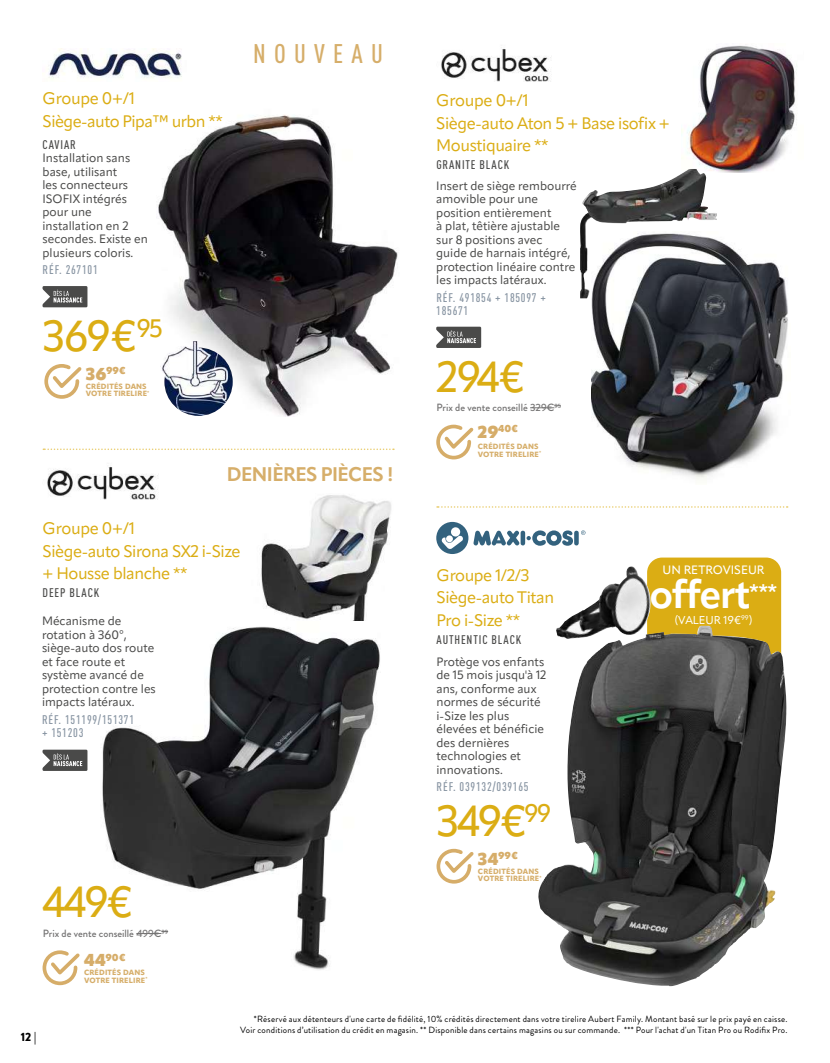
<style>
.page{position:relative;width:830px;height:1063px;background:#fff}
.page>*{position:absolute;margin:0;border:0;box-sizing:border-box;transform-origin:0 0}
.t1{font:500 42.9px "Apparat";letter-spacing:-.05em;color:#dbad14}
.t2{font:700 39px "Apparat";letter-spacing:-.03em;color:#fff}
.t3{font:500 condensed 26.55px "DIN Pro";letter-spacing:.31em;color:#d6ae6a}
.t4{font:700 19.5px "Apparat";letter-spacing:-.03em;color:#d6ae6a}
.t5{font:16.5px/22.5px "Apparat";letter-spacing:-.025em;color:#dbad14}
.t6{font:500 condensed 12.45px/13.2px "DIN Pro";letter-spacing:.06em;color:#8794a2}
.t7{font:500 condensed 12.45px "DIN Pro";letter-spacing:.07em;color:#4a4a49}
.t8{font:12px/13.5px "Apparat";color:#4a4a49}
.t9{font:500 12px "Apparat";color:#fff}
.t10{font:900 12px "Brandon Grotesque";color:#000}
.t11{font:11.25px "Apparat";color:#fff}
.t12{font:500 10.5px "Brandon Grotesque";color:#757474}
.t13{font:900 9.9px "Apparat";color:#d6ad69}
.t14{font:9px/10.8px "Brandon Grotesque";letter-spacing:.02em;color:#000;text-align:right}
.t15{font:800 7.5px/7.5px "Apparat";letter-spacing:.02em;color:#d6ae6a}
.s1{font-size:17.1px}
</style>
<div class="page">
<img style="left:261px;top:495px;width:130px;height:126px">
<img style="left:102px;top:626px;width:278px;height:344px">
<div style="left:100px;top:614px;width:100px;height:27px;background:#fff"></div>
<div style="left:356px;top:816px;width:27px;height:100px;background:#fff"></div>
<div style="left:646px;top:558px;width:134px;height:68px;background:#dbad14"></div>
<img style="left:538px;top:626px;width:248px;height:361px">
<img style="left:158px;top:115px;width:240px;height:302px">
<img style="left:681px;top:45px;width:116px;height:128px">
<svg style="left:530px;top:405px;width:30px;height:4px"></svg>
<svg style="left:136px;top:931px;width:32px;height:3px"></svg>
<svg style="left:436px;top:424px;width:38px;height:36px"></svg>
<svg style="left:42px;top:950px;width:38px;height:36px"></svg>
<svg style="left:436px;top:848px;width:38px;height:36px"></svg>
<svg style="left:44px;top:364px;width:38px;height:35px"></svg>
<img style="left:48px;top:49px;width:134px;height:31px">
<div style="left:42px;top:286px;width:45px;height:21px;background:#4a4a49"></div>
<svg style="left:42px;top:286px;width:40px;height:22px"></svg>
<div style="left:42px;top:750px;width:45px;height:21px;background:#4a4a49"></div>
<svg style="left:42px;top:749px;width:40px;height:22px"></svg>
<div style="left:436px;top:327px;width:45px;height:21px;background:#4a4a49"></div>
<svg style="left:436px;top:326px;width:40px;height:22px"></svg>
<img style="left:591px;top:235px;width:197px;height:245px">
<img style="left:580px;top:169px;width:110px;height:129px">
<div style="left:668px;top:38px;width:37px;height:18px;background:#fff"></div>
<img style="left:441px;top:49px;width:110px;height:33px">
<img style="left:47px;top:466px;width:111px;height:34px">
<svg style="left:436px;top:522px;width:149px;height:32px"></svg>
<svg style="left:437px;top:506px;width:350px;height:2px"></svg>
<svg style="left:43px;top:449px;width:351px;height:1px"></svg>
<img style="left:158px;top:341px;width:75px;height:75px">
<img style="left:555px;top:566px;width:75px;height:73px">
<h3 class="t3" style="left:253px;top:34px;width:131px">NOUVEAU</h3>
<h3 class="t5" style="left:43px;top:87px;width:182px">Groupe 0+/1<br>Siège-auto Pipa™ urbn **</h3>
<h3 class="t5" style="left:436px;top:89px;width:235px">Groupe 0+/1<br>Siège-auto Aton 5 + Base isofix +<br>Moustiquaire **</h3>
<p class="t7" style="left:436px;top:156px;width:74px">GRANITE BLACK</p>
<p class="t7" style="left:43px;top:135px;width:35px">CAVIAR</p>
<p class="t8" style="left:43px;top:151px;width:107px">Installation sans base, utilisant<br>les connecteurs<br>ISOFIX intégrés pour une installation en 2 secondes. Existe en plusieurs coloris.</p>
<p class="t6" style="left:43px;top:262px;width:57px">RÉF. 267101</p>
<p class="t8" style="left:436px;top:179px;width:142px">Insert de siège rembourré amovible pour une position entièrement<br>à plat, têtière ajustable sur 8 positions avec<br>guide de harnais intégré, protection linéaire contre les impacts latéraux.</p>
<p class="t6" style="left:436px;top:290px;width:111px">RÉF. 491854 + 185097 +<br>185671</p>
<h1 class="t1" style="left:43px;top:310px;width:121px">369€<sup>95</sup></h1>
<p class="t13" style="left:86px;top:365px;width:41px"><span class="s1">36</span>99€</p>
<p class="t15" style="left:86px;top:382px;width:65px">CRÉDITÉS DANS<br>VOTRE TIRELIRE<sup>*</sup></p>
<h3 class="t4" style="left:227px;top:462px;width:168px">DENIÈRES PIÈCES !</h3>
<h3 class="t5" style="left:43px;top:517px;width:199px">Groupe 0+/1<br>Siège-auto Sirona SX2 i-Size + Housse blanche **</h3>
<p class="t7" style="left:43px;top:584px;width:58px">DEEP BLACK</p>
<p class="t8" style="left:42px;top:614px;width:115px">Mécanisme de rotation à 360°, siège-auto dos route et face route et système avancé de protection contre les impacts latéraux.</p>
<p class="t6" style="left:42px;top:712px;width:94px">RÉF. 151199/151371 + 151203</p>
<h1 class="t1" style="left:43px;top:876px;width:92px">449€</h1>
<p class="t12" style="left:43px;top:926px;width:127px">Prix de vente conseillé 499€<sup>99</sup></p>
<p class="t13" style="left:84px;top:951px;width:43px"><span class="s1">44</span>90€</p>
<p class="t15" style="left:84px;top:969px;width:65px">CRÉDITÉS DANS<br>VOTRE TIRELIRE<sup>*</sup></p>
<h1 class="t1" style="left:436px;top:351px;width:90px">294€</h1>
<p class="t12" style="left:436px;top:400px;width:126px">Prix de vente conseillé 329€<sup>95</sup></p>
<p class="t13" style="left:477px;top:422px;width:42px"><span class="s1">29</span>40€</p>
<p class="t15" style="left:477px;top:443px;width:65px">CRÉDITÉS DANS<br>VOTRE TIRELIRE<sup>*</sup></p>
<h3 class="t5" style="left:436px;top:564px;width:119px">Groupe 1/2/3<br>Siège-auto Titan<br>Pro i-Size **</h3>
<p class="t7" style="left:436px;top:630px;width:86px">AUTHENTIC BLACK</p>
<p class="t8" style="left:436px;top:655px;width:111px">Protège vos enfants de 15 mois jusqu'à 12 ans, conforme aux normes de sécurité i-Size les plus élevées et bénéficie des dernières technologies et innovations.</p>
<p class="t6" style="left:436px;top:779px;width:93px">RÉF. 039132/039165</p>
<h1 class="t1" style="left:436px;top:795px;width:116px">349€<sup>99</sup></h1>
<p class="t13" style="left:477px;top:849px;width:41px"><span class="s1">34</span>99€</p>
<p class="t15" style="left:477px;top:867px;width:65px">CRÉDITÉS DANS<br>VOTRE TIRELIRE<sup>*</sup></p>
<p class="t9" style="left:662px;top:563px;width:103px">UN RETROVISEUR</p>
<h2 class="t2" style="left:649px;top:570px;width:129px">offert<sup>***</sup></h2>
<p class="t11" style="left:674px;top:613px;width:79px">(VALEUR 19€<sup>99</sup>)</p>
<p class="t10" style="left:21px;top:1028px;width:17px">12 |</p>
<p class="t14" style="left:240px;top:1014px;width:548px">*Réservé aux détenteurs d'une carte de fidélité, 10% crédités directement dans votre tirelire Aubert Family. Montant basé sur le prix payé en caisse.<br>Voir conditions d’utilisation du crédit en magasin. ** Disponible dans certains magasins ou sur commande. *** Pour l'achat d'un Titan Pro ou Rodifix Pro.</p>
</div>
